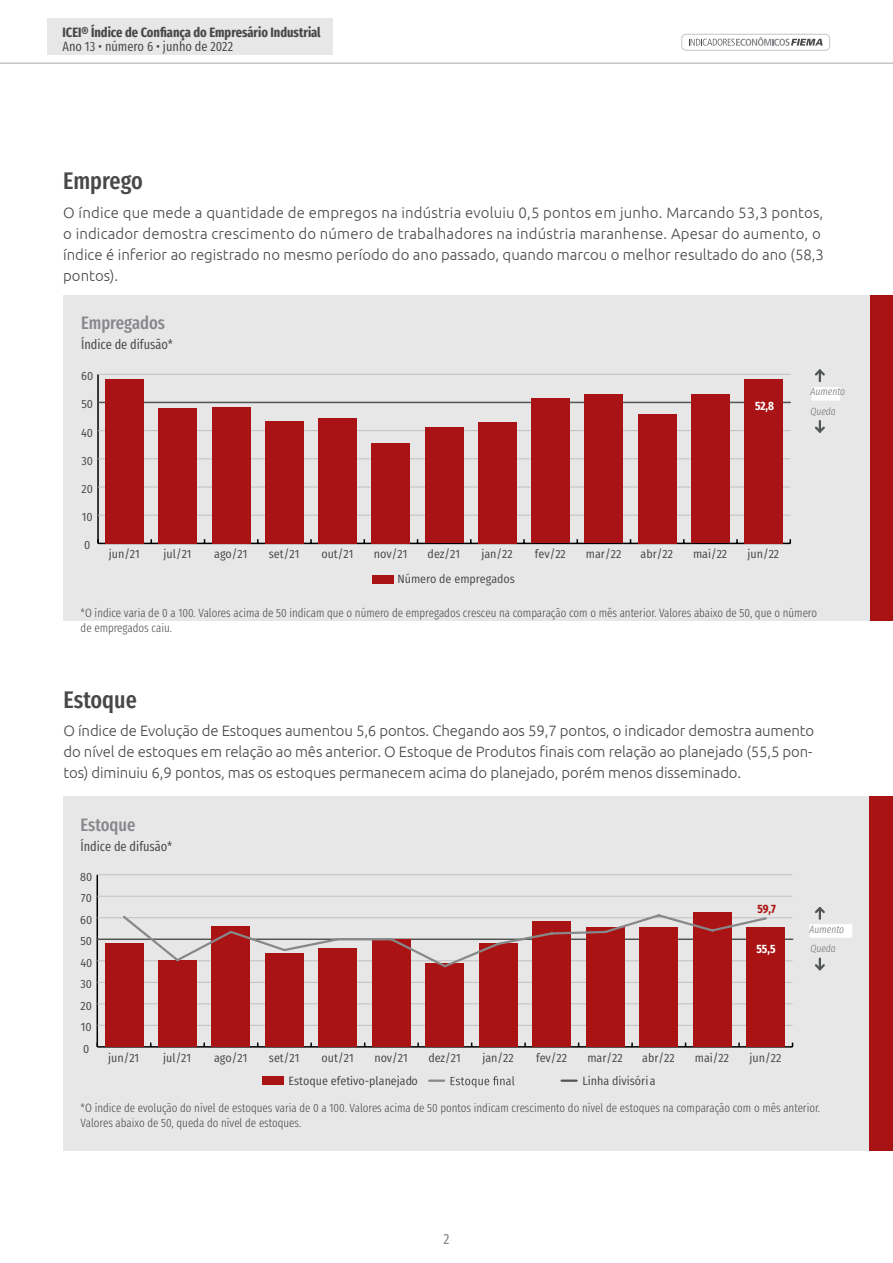
<style>
.page{position:relative;width:893px;height:1263px;background:#fff}
.page>*{position:absolute;margin:0;border:0;box-sizing:border-box;transform-origin:0 0}
.t1{font:500 24px "Fira Sans Compressed";color:#494748}
.t2{font:500 18px "Fira Sans Compressed";color:#89878c}
.t3{font:300 15px/21px "Ubuntu";color:#494748}
.t4{font:15px "Fira Sans Compressed";color:#89878c}
.t5{font:700 13.5px "Fira Sans Compressed";color:#494748}
.t6{font:13.5px "Fira Sans Compressed";color:#494748}
.t7{font:300 12px/14.4px "Fira Sans Compressed";color:#494748}
.t8{font:12px "Fira Sans Condensed";color:#474346}
.t9{font:12px "Fira Sans Condensed";color:#494748}
.t10{font:700 12px "Fira Sans Compressed";color:#fff}
.t11{font:700 12px "Fira Sans Compressed";color:#aa1313}
.t12{font:italic 300 10.5px "Fira Sans Compressed";color:#717176}
</style>
<div class="page">
<div style="left:681px;top:34px;width:149px;height:17px;border:1px solid #c3c5ca;border-radius:4px"></div>
<svg style="left:689px;top:37px;width:134px;height:9px"></svg>
<hr style="left:0;top:62px;width:893px;height:2px;background:#c3c5ca">
<div style="left:64px;top:796px;width:829px;height:354px;background:#e7e7e7"></div>
<div style="left:870px;top:796px;width:23px;height:354px;background:#a91212"></div>
<div style="left:64px;top:295px;width:829px;height:325px;background:#e7e7e7"></div>
<div style="left:870px;top:295px;width:23px;height:325px;background:#a91212"></div>
<div style="left:47px;top:18px;width:285px;height:37px;background:#e7e7e7"></div>
<svg style="left:815px;top:369px;width:10px;height:13px"></svg>
<svg style="left:815px;top:420px;width:10px;height:13px"></svg>
<hr style="left:98px;top:543px;width:692px;height:1px;background:#000">
<hr style="left:97px;top:374px;width:2px;height:169px;background:#000">
<hr style="left:98px;top:515px;width:692px;height:1px;background:#c1c1c1">
<hr style="left:98px;top:487px;width:692px;height:1px;background:#c1c1c1">
<hr style="left:98px;top:458px;width:692px;height:1px;background:#c1c1c1">
<hr style="left:98px;top:430px;width:692px;height:1px;background:#c1c1c1">
<hr style="left:98px;top:402px;width:692px;height:1px;background:#525653">
<hr style="left:98px;top:374px;width:692px;height:1px;background:#c1c1c1">
<div style="left:105px;top:379px;width:39px;height:164px;background:#aa1316"></div>
<div style="left:159px;top:408px;width:38px;height:135px;background:#aa1316"></div>
<div style="left:212px;top:407px;width:38px;height:136px;background:#aa1316"></div>
<div style="left:265px;top:421px;width:39px;height:122px;background:#aa1316"></div>
<div style="left:318px;top:418px;width:39px;height:125px;background:#aa1316"></div>
<div style="left:372px;top:443px;width:38px;height:100px;background:#aa1316"></div>
<div style="left:425px;top:427px;width:38px;height:116px;background:#aa1316"></div>
<div style="left:478px;top:422px;width:39px;height:121px;background:#aa1316"></div>
<div style="left:531px;top:398px;width:39px;height:145px;background:#aa1316"></div>
<div style="left:585px;top:394px;width:38px;height:149px;background:#aa1316"></div>
<div style="left:638px;top:414px;width:38px;height:129px;background:#aa1316"></div>
<div style="left:691px;top:394px;width:39px;height:149px;background:#aa1316"></div>
<div style="left:744px;top:379px;width:39px;height:164px;background:#aa1316"></div>
<hr style="left:562px;top:1079px;width:15px;height:3px;background:#525653">
<hr style="left:429px;top:1079px;width:15px;height:3px;background:#88888b">
<svg style="left:451px;top:1076px;width:63px;height:12px"></svg>
<div style="left:262px;top:1076px;width:21px;height:9px;background:#aa1313"></div>
<svg style="left:815px;top:907px;width:10px;height:13px"></svg>
<svg style="left:815px;top:957px;width:10px;height:13px"></svg>
<hr style="left:97px;top:1046px;width:695px;height:1px;background:#000">
<hr style="left:97px;top:875px;width:1px;height:172px;background:#000">
<hr style="left:97px;top:1025px;width:695px;height:1px;background:#c1c1c1">
<hr style="left:97px;top:1003px;width:695px;height:1px;background:#c1c1c1">
<hr style="left:97px;top:982px;width:695px;height:1px;background:#c1c1c1">
<hr style="left:97px;top:960px;width:695px;height:1px;background:#c1c1c1">
<hr style="left:97px;top:938px;width:696px;height:2px;background:#525653">
<hr style="left:97px;top:917px;width:695px;height:1px;background:#c1c1c1">
<hr style="left:97px;top:896px;width:695px;height:1px;background:#c1c1c1">
<hr style="left:97px;top:874px;width:695px;height:1px;background:#c1c1c1">
<div style="left:105px;top:944px;width:38px;height:103px;background:#aa1313"></div>
<div style="left:158px;top:960px;width:39px;height:87px;background:#aa1313"></div>
<div style="left:212px;top:926px;width:38px;height:121px;background:#aa1313"></div>
<div style="left:265px;top:953px;width:39px;height:94px;background:#aa1313"></div>
<div style="left:319px;top:948px;width:38px;height:99px;background:#aa1313"></div>
<div style="left:372px;top:939px;width:39px;height:108px;background:#aa1313"></div>
<div style="left:426px;top:963px;width:38px;height:84px;background:#aa1313"></div>
<div style="left:479px;top:944px;width:39px;height:103px;background:#aa1313"></div>
<div style="left:533px;top:921px;width:38px;height:126px;background:#aa1313"></div>
<div style="left:586px;top:927px;width:39px;height:120px;background:#aa1313"></div>
<div style="left:640px;top:927px;width:38px;height:120px;background:#aa1313"></div>
<div style="left:693px;top:912px;width:39px;height:135px;background:#aa1313"></div>
<div style="left:746px;top:927px;width:39px;height:120px;background:#aa1313"></div>
<svg style="left:121px;top:914px;width:646px;height:55px"></svg>
<div style="left:810px;top:386px;width:32px;height:16px;background:#fff;border:2px solid #e7e7e7"></div>
<div style="left:808px;top:922px;width:46px;height:17px;background:#fff;border:2px solid #e7e7e7"></div>
<div style="left:373px;top:575px;width:21px;height:9px;background:#aa1313"></div>
<p class="t5" style="left:62px;top:21px;width:260px">ICEI® Índice de Confiança do Empresário Industrial</p>
<p class="t6" style="left:62px;top:36px;width:172px">Ano 13 • número 6 • junho de 2022</p>
<p class="t5" style="left:63px;top:22px;width:178px">Sondagem Industrial do Maranhão</p>
<p class="t6" style="left:106px;top:37px;width:9px">N</p>
<p class="t6" style="left:149px;top:37px;width:83px">5 maio de 2022</p>
<h1 class="t1" style="left:63px;top:162px;width:81px">Emprego</h1>
<p class="t3" style="left:63px;top:201px;width:762px">O índice que mede a quantidade de empregos na indústria evoluiu 0,5 pontos em junho. Marcando 53,3 pontos, o indicador demostra crescimento do número de trabalhadores na indústria maranhense. Apesar do aumento, o índice é inferior ao registrado no mesmo período do ano passado, quando marcou o melhor resultado do ano (58,3 pontos).</p>
<p class="t2" style="left:81px;top:309px;width:86px">Empregados</p>
<p class="t6" style="left:81px;top:334px;width:93px">Índice de difusão*</p>
<p class="t8" style="left:81px;top:367px;width:14px">60</p>
<p class="t8" style="left:81px;top:395px;width:13px">50</p>
<p class="t8" style="left:81px;top:423px;width:13px">40</p>
<p class="t8" style="left:81px;top:452px;width:13px">30</p>
<p class="t8" style="left:81px;top:480px;width:13px">20</p>
<p class="t8" style="left:82px;top:508px;width:12px">10</p>
<p class="t8" style="left:84px;top:536px;width:8px">0</p>
<p class="t10" style="left:755px;top:396px;width:21px">52,8</p>
<p class="t8" style="left:109px;top:545px;width:33px">jun/21</p>
<p class="t8" style="left:164px;top:545px;width:30px">jul/21</p>
<p class="t8" style="left:214px;top:545px;width:35px">ago/21</p>
<p class="t8" style="left:269px;top:545px;width:32px">set/21</p>
<p class="t8" style="left:321px;top:545px;width:34px">out/21</p>
<p class="t8" style="left:374px;top:545px;width:35px">nov/21</p>
<p class="t8" style="left:428px;top:545px;width:34px">dez/21</p>
<p class="t8" style="left:481px;top:545px;width:33px">jan/22</p>
<p class="t8" style="left:535px;top:545px;width:33px">fev/22</p>
<p class="t8" style="left:586px;top:545px;width:37px">mar/22</p>
<p class="t8" style="left:641px;top:545px;width:34px">abr/22</p>
<p class="t8" style="left:693px;top:545px;width:36px">mai/22</p>
<p class="t8" style="left:747px;top:545px;width:33px">jun/22</p>
<p class="t9" style="left:397px;top:570px;width:119px">Número de empregados</p>
<p class="t12" style="left:811px;top:384px;width:36px">Aumento</p>
<p class="t12" style="left:810px;top:403px;width:27px">Queda</p>
<p class="t7" style="left:81px;top:606px;width:738px">*O índice varia de 0 a 100. Valores acima de 50 indicam que o número de empregados cresceu na comparação com o mês anterior. Valores abaixo de 50, que o número de empregados caiu.</p>
<h1 class="t1" style="left:64px;top:680px;width:75px">Estoque</h1>
<p class="t3" style="left:64px;top:720px;width:752px">O índice de Evolução de Estoques aumentou 5,6 pontos. Chegando aos 59,7 pontos, o indicador demostra aumento do nível de estoques em relação ao mês anterior. O Estoque de Produtos finais com relação ao planejado (55,5 pon&shy;tos) diminuiu 6,9 pontos, mas os estoques permanecem acima do planejado, porém menos disseminado.</p>
<p class="t2" style="left:81px;top:810px;width:56px">Estoque</p>
<p class="t6" style="left:81px;top:836px;width:93px">Índice de difusão*</p>
<p class="t8" style="left:80px;top:868px;width:14px">80</p>
<p class="t8" style="left:81px;top:889px;width:13px">70</p>
<p class="t8" style="left:80px;top:911px;width:14px">60</p>
<p class="t8" style="left:81px;top:932px;width:13px">50</p>
<p class="t8" style="left:80px;top:954px;width:13px">40</p>
<p class="t8" style="left:81px;top:975px;width:13px">30</p>
<p class="t8" style="left:81px;top:997px;width:13px">20</p>
<p class="t8" style="left:81px;top:1018px;width:12px">10</p>
<p class="t8" style="left:83px;top:1040px;width:8px">0</p>
<p class="t11" style="left:757px;top:899px;width:20px">59,7</p>
<p class="t10" style="left:756px;top:939px;width:21px">55,5</p>
<p class="t8" style="left:108px;top:1048px;width:33px">jun/21</p>
<p class="t8" style="left:163px;top:1048px;width:30px">jul/21</p>
<p class="t8" style="left:214px;top:1048px;width:35px">ago/21</p>
<p class="t8" style="left:269px;top:1048px;width:32px">set/21</p>
<p class="t8" style="left:322px;top:1048px;width:34px">out/21</p>
<p class="t8" style="left:374px;top:1048px;width:35px">nov/21</p>
<p class="t8" style="left:428px;top:1048px;width:34px">dez/21</p>
<p class="t8" style="left:482px;top:1048px;width:33px">jan/22</p>
<p class="t8" style="left:536px;top:1048px;width:33px">fev/22</p>
<p class="t8" style="left:587px;top:1048px;width:37px">mar/22</p>
<p class="t8" style="left:642px;top:1048px;width:34px">abr/22</p>
<p class="t8" style="left:695px;top:1048px;width:36px">mai/22</p>
<p class="t8" style="left:750px;top:1048px;width:33px">jun/22</p>
<p class="t8" style="left:288px;top:1072px;width:131px">Estoque efetivo-planejado</p>
<p class="t8" style="left:582px;top:1072px;width:75px">Linha divisóri a</p>
<p class="t12" style="left:809px;top:922px;width:36px">Aumento</p>
<p class="t12" style="left:837px;top:921px;width:6px">o</p>
<p class="t12" style="left:810px;top:941px;width:27px">Queda</p>
<p class="t7" style="left:81px;top:1101px;width:741px">*O índice de evolução do nível de estoques varia de 0 a 100. Valores acima de 50 pontos indicam crescimento do nível de estoques na comparação com o mês anterior.<br>Valores abaixo de 50, queda do nível de estoques.</p>
<p class="t4" style="left:443px;top:1227px;width:8px">2</p>
</div>
